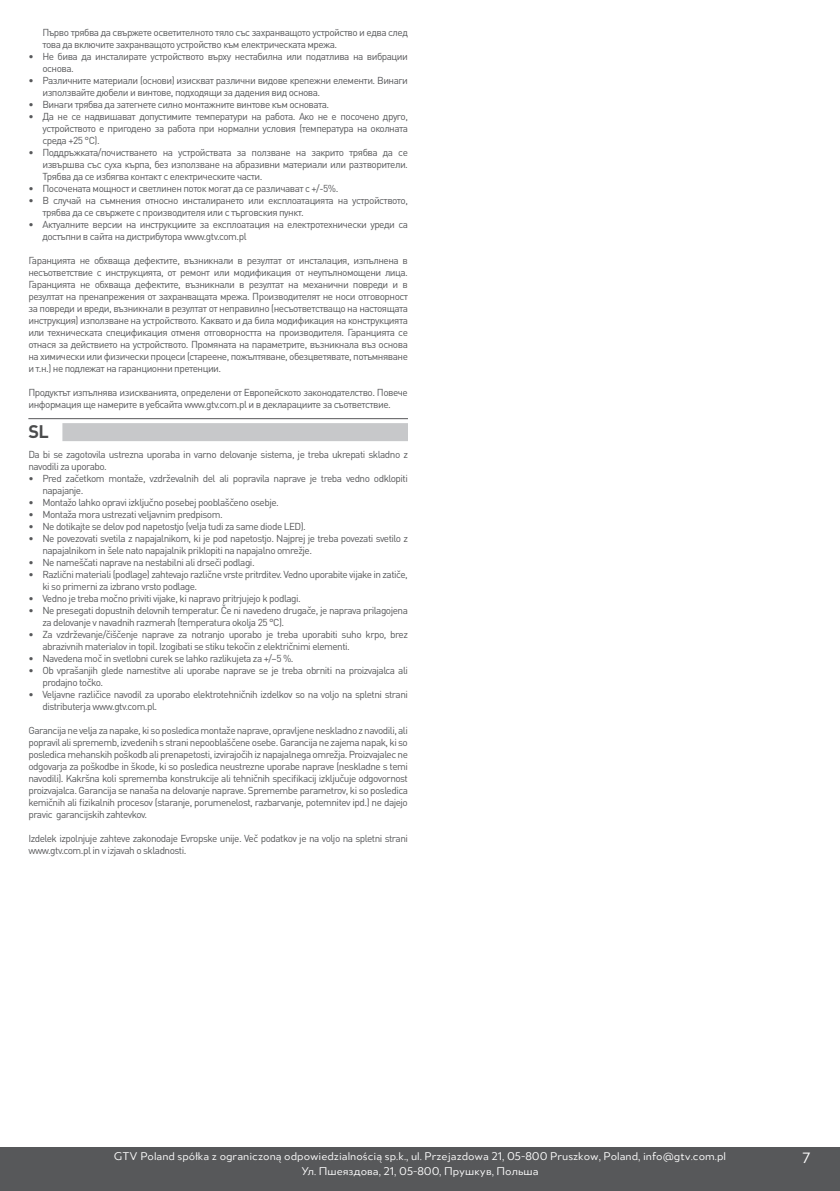
<style>
.page{position:relative;width:840px;height:1191px;background:#fff}
.page>*{position:absolute;margin:0;border:0;box-sizing:border-box;transform-origin:0 0}
._03_belka{font:700 18px "DIN Pro";color:#4b4c4d}
.t1{font:16px "Merel";color:#fff}
.t2{font:12px/14.4px "Merel";color:#fff;text-align:center}
._00_Body_tekst_7pt{font:10px/12px "DIN Pro";letter-spacing:-.05em;color:#57585a}
</style>
<div class="page">
<div style="left:0;top:1146px;width:839px;height:45px;background:#57585a"></div>
<hr style="left:28px;top:418px;width:380px;height:1px;background:#57585a">
<div style="left:62px;top:423px;width:346px;height:18px;background:#c7c8ca"></div>
<p class="_00_Body_tekst_7pt" style="left:42px;top:26px;width:367px">Първо трябва да свържете осветителното тяло със захранващото устройство и едва след това да включите захранващото устройство към електрическата мрежа.</p>
<p class="_00_Body_tekst_7pt" style="left:42px;top:50px;width:367px;text-indent:-14px">• Не бива да инсталирате устройството върху нестабилна или податлива на вибрации основа.</p>
<p class="_00_Body_tekst_7pt" style="left:42px;top:74px;width:367px;text-indent:-14px">• Различните материали (основи) изискват различни видове крепежни елементи. Винаги използвайте дюбели и винтове, подходящи за дадения вид основа.</p>
<p class="_00_Body_tekst_7pt" style="left:28px;top:98px;width:302px">• Винаги трябва да затегнете силно монтажните винтове към основата.</p>
<p class="_00_Body_tekst_7pt" style="left:42px;top:110px;width:367px;text-align:justify;text-indent:-14px">• Да не се надвишават допустимите температури на работа. Ако не е посочено друго, устройството е пригодено за работа при нормални условия (температура на околната среда +25 °C).</p>
<p class="_00_Body_tekst_7pt" style="left:42px;top:146px;width:367px;text-align:justify;text-indent:-14px">• Поддръжката/почистването на устройствата за ползване на закрито трябва да се извършва със суха кърпа, без използване на абразивни материали или разтворители.<br>Трябва да се избягва контакт с електрическите части.</p>
<p class="_00_Body_tekst_7pt" style="left:28px;top:182px;width:311px">• Посочената мощност и светлинен поток могат да се различават с +/-5%.</p>
<p class="_00_Body_tekst_7pt" style="left:42px;top:194px;width:367px;text-indent:-14px">• В случай на съмнения относно инсталирането или експлоатацията на устройството, трябва да се свържете с производителя или с търговския пункт.</p>
<p class="_00_Body_tekst_7pt" style="left:42px;top:218px;width:367px;text-indent:-14px">• Актуалните версии на инструкциите за експлоатация на електротехнически уреди са достъпни в сайта на дистрибутора www.gtv.com.pl</p>
<p class="_00_Body_tekst_7pt" style="left:28px;top:254px;width:381px;text-align:justify">Гаранцията не обхваща дефектите, възникнали в резултат от инсталация, изпълнена в несъответствие с инструкцията, от ремонт или модификация от неупълномощени лица.<br>Гаранцията не обхваща дефектите, възникнали в резултат на механични повреди и в резултат на пренапрежения от захранващата мрежа. Производителят не носи отговорност за повреди и вреди, възникнали в резултат от неправилно (несъответстващо на настоящата инструкция) използване на устройството. Каквато и да била модификация на конструкцията или техническата спецификация отменя отговорността на производителя. Гаранцията се отнася за действието на устройството. Промяната на параметрите, възникнала въз основа на химически или физически процеси (стареене, пожълтяване, обезцветявате, потъмняване и т.н.) не подлежат на гаранционни претенции.</p>
<p class="_00_Body_tekst_7pt" style="left:28px;top:386px;width:381px">Продуктът изпълнява изискванията, определени от Европейското законодателство. Повече информация ще намерите в уебсайта www.gtv.com.pl и в декларациите за съответствие.</p>
<p class="_03_belka" style="left:28px;top:419px;width:22px">SL</p>
<p class="_00_Body_tekst_7pt" style="left:28px;top:448px;width:381px">Da bi se zagotovila ustrezna uporaba in varno delovanje sistema, je treba ukrepati skladno z navodili za uporabo.</p>
<p class="_00_Body_tekst_7pt" style="left:42px;top:472px;width:367px;text-indent:-14px">• Pred začetkom montaže, vzdrževalnih del ali popravila naprave je treba vedno odklopiti napajanje.</p>
<p class="_00_Body_tekst_7pt" style="left:28px;top:496px;width:252px">• Montažo lahko opravi izključno posebej pooblaščeno osebje.</p>
<p class="_00_Body_tekst_7pt" style="left:28px;top:508px;width:196px">• Montaža mora ustrezati veljavnim predpisom.</p>
<p class="_00_Body_tekst_7pt" style="left:28px;top:520px;width:279px">• Ne dotikajte se delov pod napetostjo (velja tudi za same diode LED).</p>
<p class="_00_Body_tekst_7pt" style="left:42px;top:532px;width:367px;text-indent:-14px">• Ne povezovati svetila z napajalnikom, ki je pod napetostjo. Najprej je treba povezati svetilo z napajalnikom in šele nato napajalnik priklopiti na napajalno omrežje.</p>
<p class="_00_Body_tekst_7pt" style="left:28px;top:556px;width:228px">• Ne nameščati naprave na nestabilni ali drseči podlagi.</p>
<p class="_00_Body_tekst_7pt" style="left:42px;top:568px;width:367px;text-indent:-14px">• Različni materiali (podlage) zahtevajo različne vrste pritrditev. Vedno uporabite vijake in zatiče, ki so primerni za izbrano vrsto podlage.</p>
<p class="_00_Body_tekst_7pt" style="left:28px;top:592px;width:274px">• Vedno je treba močno priviti vijake, ki napravo pritrjujejo k podlagi.</p>
<p class="_00_Body_tekst_7pt" style="left:42px;top:604px;width:367px;text-indent:-14px">• Ne presegati dopustnih delovnih temperatur. Če ni navedeno drugače, je naprava prilagojena za delovanje v navadnih razmerah (temperatura okolja 25 °C).</p>
<p class="_00_Body_tekst_7pt" style="left:42px;top:628px;width:367px;text-indent:-14px">• Za vzdrževanje/čiščenje naprave za notranjo uporabo je treba uporabiti suho krpo, brez abrazivnih materialov in topil. Izogibati se stiku tekočin z električnimi elementi.</p>
<p class="_00_Body_tekst_7pt" style="left:28px;top:652px;width:266px">• Navedena moč in svetlobni curek se lahko razlikujeta za +/–5 %.</p>
<p class="_00_Body_tekst_7pt" style="left:42px;top:664px;width:367px;text-indent:-14px">• Ob vprašanjih glede namestitve ali uporabe naprave se je treba obrniti na proizvajalca ali prodajno točko.</p>
<p class="_00_Body_tekst_7pt" style="left:42px;top:688px;width:367px;text-indent:-14px">• Veljavne različice navodil za uporabo elektrotehničnih izdelkov so na voljo na spletni strani distributerja www.gtv.com.pl.</p>
<p class="_00_Body_tekst_7pt" style="left:28px;top:724px;width:381px;text-align:justify">Garancija ne velja za napake, ki so posledica montaže naprave, opravljene neskladno z navodili, ali popravil ali sprememb, izvedenih s strani nepooblaščene osebe. Garancija ne zajema napak, ki so posledica mehanskih poškodb ali prenapetosti, izvirajočih iz napajalnega omrežja. Proizvajalec ne odgovarja za poškodbe in škode, ki so posledica neustrezne uporabe naprave (neskladne s temi navodili). Kakršna koli sprememba konstrukcije ali tehničnih specifikacij izključuje odgovornost proizvajalca. Garancija se nanaša na delovanje naprave. Spremembe parametrov, ki so posledica kemičnih ali fizikalnih procesov (staranje, porumenelost, razbarvanje, potemnitev ipd.) ne dajejo pravic garancijskih zahtevkov.</p>
<p class="_00_Body_tekst_7pt" style="left:28px;top:832px;width:381px">Izdelek izpolnjuje zahteve zakonodaje Evropske unije. Več podatkov je na voljo na spletni strani www.gtv.com.pl in v izjavah o skladnosti.</p>
<p class="t2" style="left:114px;top:1148px;width:613px">GTV Poland spółka z ograniczoną odpowiedzialnością sp.k., ul. Przejazdowa 21, 05-800 Pruszkow, Poland, info@gtv.com.pl<br>Ул. Пшеяздова, 21, 05-800, Прушкув, Польша</p>
<h2 class="t1" style="left:801px;top:1145px;width:10px">7</h2>
</div>
